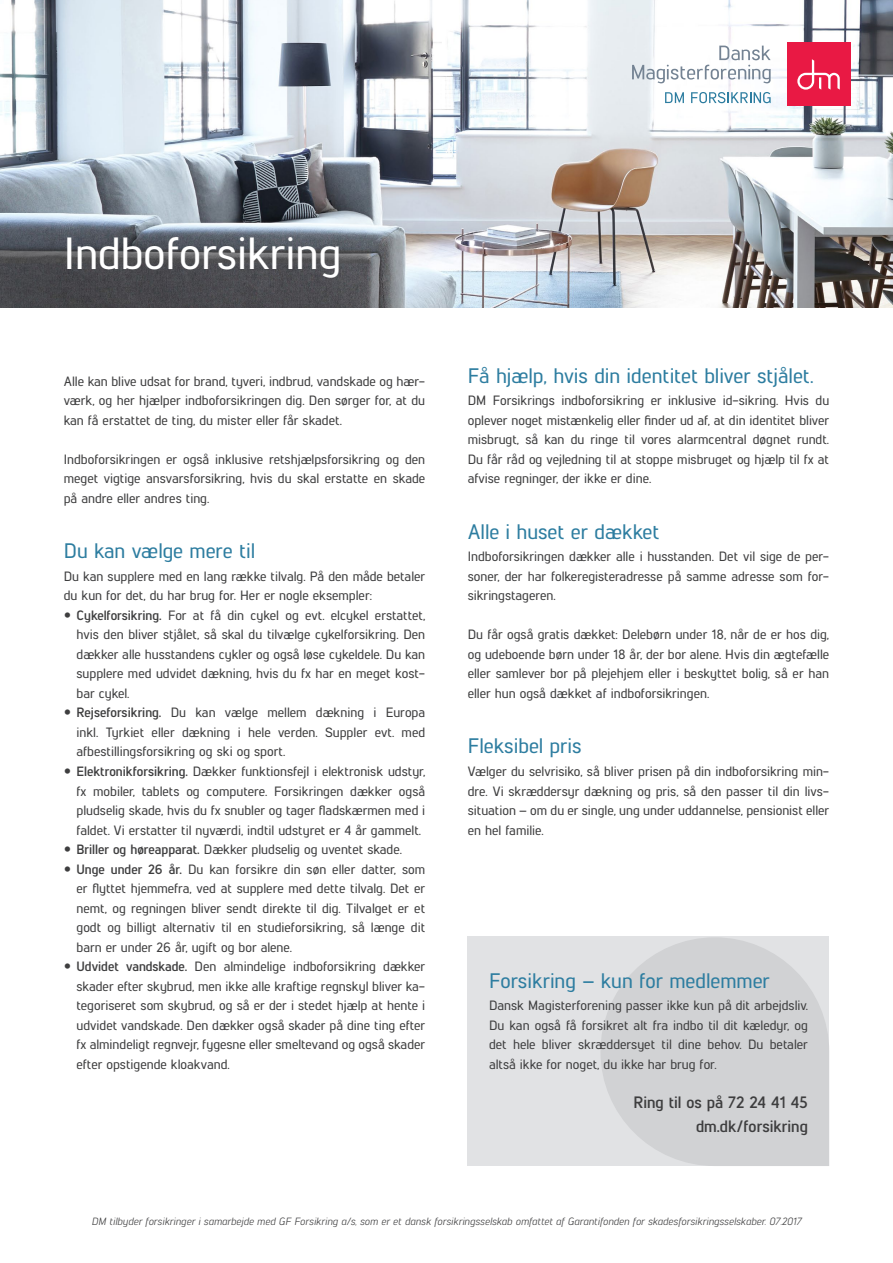
<style>
.page{position:relative;width:893px;height:1263px;background:#fff}
.page>*{position:absolute;margin:0;border:0;box-sizing:border-box;transform-origin:0 0}
.Overskrift{font:500 45px "Lintel";color:#fff}
.mellemrubrik{font:500 21px "Lintel";color:#2d7da0}
.Brød{font:700 16.5px "Lintel";color:#3e3e3f}
.Brød-2{font:500 13.5px/19.5px "Lintel";color:#3e3e3f;text-align:justify}
.pligttekst{font:italic 10.5px "Lintel";color:#3e3e3f}
.s1{font-weight:700}
</style>
<div class="page">
<div style="left:468px;top:936px;width:361px;height:230px;background:#e1e2e4"></div>
<svg style="left:601px;top:937px;width:228px;height:229px;fill:#d1d2d4"></svg>
<img style="left:0;top:0;width:893px;height:308px">
<div style="left:787px;top:43px;width:63px;height:63px;background:#e91944"></div>
<svg style="left:797px;top:59px;width:43px;height:31px"></svg>
<svg style="left:632px;top:46px;width:139px;height:37px"></svg>
<svg style="left:665px;top:92px;width:19px;height:11px"></svg>
<svg style="left:691px;top:92px;width:80px;height:11px"></svg>
<p class="Overskrift" style="left:64px;top:222px;width:279px">Indboforsikring</p>
<p class="Brød-2" style="left:64px;top:371px;width:363px">Alle kan blive udsat for brand, tyveri, indbrud, vandskade og hær&shy;værk, og her hjælper indboforsikringen dig. Den sørger for, at du kan få erstattet de ting, du mister eller får skadet.</p>
<p class="Brød-2" style="left:64px;top:449px;width:363px">Indboforsikringen er også inklusive retshjælpsforsikring og den meget vigtige ansvarsforsikring, hvis du skal erstatte en skade på andre eller andres ting.</p>
<p class="mellemrubrik" style="left:64px;top:537px;width:193px">Du kan vælge mere til</p>
<p class="Brød-2" style="left:64px;top:566px;width:363px">Du kan supplere med en lang række tilvalg. På den måde betaler du kun for det, du har brug for. Her er nogle eksempler:</p>
<p class="Brød-2" style="left:77px;top:605px;width:350px"><span class="s1">Cykelforsikring.</span> For at få din cykel og evt. elcykel erstattet, hvis den bliver stjålet, så skal du tilvælge cykelforsikring. Den dækker alle husstandens cykler og også løse cykeldele. Du kan supplere med udvidet dækning, hvis du fx har en meget kost&shy;bar cykel.</p>
<p class="Brød-2" style="left:77px;top:702px;width:350px"><span class="s1">Rejseforsikring.</span> Du kan vælge mellem dækning i Europa inkl. Tyrkiet eller dækning i hele verden. Suppler evt. med afbestillingsforsikring og ski og sport.</p>
<p class="Brød-2" style="left:77px;top:761px;width:350px"><span class="s1">Elektronikforsikring.</span> Dækker funktionsfejl i elektronisk udstyr, fx mobiler, tablets og computere. Forsikringen dækker også pludselig skade, hvis du fx snubler og tager fladskærmen med i faldet. Vi erstatter til nyværdi, indtil udstyret er 4 år gammelt.</p>
<p class="Brød-2" style="left:77px;top:839px;width:327px"><span class="s1">Briller og høreapparat.</span> Dækker pludselig og uventet skade.</p>
<p class="Brød-2" style="left:77px;top:858px;width:350px"><span class="s1">Unge under 26 år.</span> Du kan forsikre din søn eller datter, som er flyttet hjemmefra, ved at supplere med dette tilvalg. Det er nemt, og regningen bliver sendt direkte til dig. Tilvalget er et godt og billigt alternativ til en studieforsikring, så længe dit barn er under 26 år, ugift og bor alene.</p>
<p class="Brød-2" style="left:77px;top:956px;width:350px"><span class="s1">Udvidet vandskade.</span> Den almindelige indboforsikring dækker skader efter skybrud, men ikke alle kraftige regnskyl bliver ka&shy;tegoriseret som skybrud, og så er der i stedet hjælp at hente i udvidet vandskade. Den dækker også skader på dine ting efter fx almindeligt regnvejr, fygesne eller smeltevand og også skader efter opstigende kloakvand.</p>
<p class="mellemrubrik" style="left:468px;top:361px;width:347px">Få hjælp, hvis din identitet bliver stjålet.</p>
<p class="Brød-2" style="left:468px;top:390px;width:363px">DM Forsikrings indboforsikring er inklusive id-sikring. Hvis du oplever noget mistænkelig eller finder ud af, at din identitet bliver misbrugt, så kan du ringe til vores alarmcentral døgnet rundt.<br>Du får råd og vejledning til at stoppe misbruget og hjælp til fx at afvise regninger, der ikke er dine.</p>
<p class="mellemrubrik" style="left:468px;top:517px;width:193px">Alle i huset er dækket</p>
<p class="Brød-2" style="left:468px;top:546px;width:363px">Indboforsikringen dækker alle i husstanden. Det vil sige de per&shy;soner, der har folkeregisteradresse på samme adresse som for&shy;sikringstageren.</p>
<p class="Brød-2" style="left:468px;top:624px;width:363px">Du får også gratis dækket: Delebørn under 18, når de er hos dig, og udeboende børn under 18 år, der bor alene. Hvis din ægtefælle eller samlever bor på plejehjem eller i beskyttet bolig, så er han eller hun også dækket af indboforsikringen.</p>
<p class="mellemrubrik" style="left:468px;top:732px;width:115px">Fleksibel pris</p>
<p class="Brød-2" style="left:468px;top:761px;width:363px">Vælger du selvrisiko, så bliver prisen på din indboforsikring min&shy;dre. Vi skræddersyr dækning og pris, så den passer til din livs&shy;situation – om du er single, ung under uddannelse, pensionist eller en hel familie.</p>
<p class="mellemrubrik" style="left:489px;top:966px;width:282px">Forsikring – kun for medlemmer</p>
<p class="Brød-2" style="left:489px;top:995px;width:320px">Dansk Magisterforening passer ikke kun på dit arbejdsliv.<br>Du kan også få forsikret alt fra indbo til dit kæledyr, og det hele bliver skræddersyet til dine behov. Du betaler altså ikke for noget, du ikke har brug for.</p>
<p class="Brød" style="left:633px;top:1090px;width:176px">Ring til os på 72 24 41 45</p>
<p class="Brød" style="left:696px;top:1114px;width:113px">dm.dk/forsikring</p>
<p class="pligttekst" style="left:92px;top:1214px;width:711px">DM tilbyder forsikringer i samarbejde med GF Forsikring a/s, som er et dansk forsikringsselskab omfattet af Garantifonden for skadesforsikringsselskaber. 07.2017</p>
</div>
